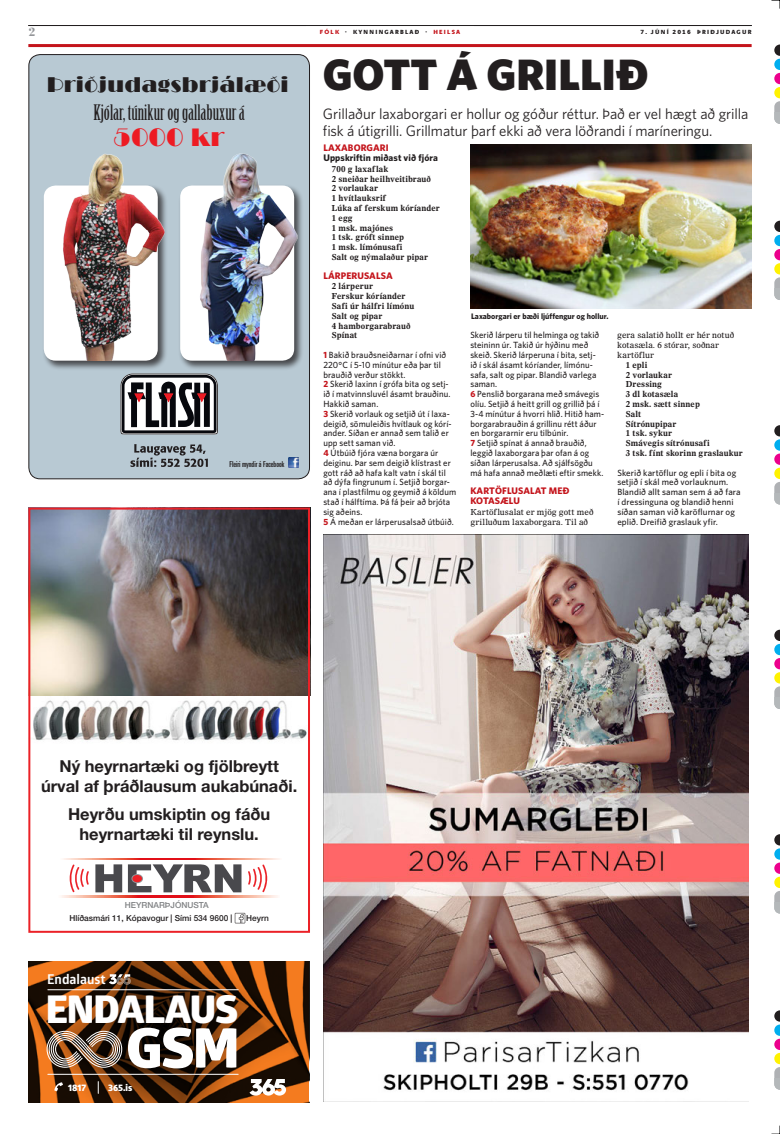
<style>
.page{position:relative;width:780px;height:1134px;background:#fff}
.page>*{position:absolute;margin:0;border:0;box-sizing:border-box;transform-origin:0 0}
.t1{font:800 54.9px "A3280+DBBOOM+Glober";color:#fff}
.t2{font:900 44px "Whitney HTF";color:#221e1f}
.t3{font:800 38.3px "A3280+DBBOOM+Glober";letter-spacing:-.025em;color:#fff}
.t4{font:26px "Broadway";letter-spacing:.02em;color:#ed1b23}
.t5{font:22px "Broadway";letter-spacing:.02em;color:#221e1f}
.t6{font:20.9px "Birch Std";color:#221e1f}
.t7{font:700 16.5px/19.8px "Helvetica Neue LT Std";color:#221e1f;text-align:center}
.t8{font:15px/17px "Whitney HTF";letter-spacing:-.005em;color:#221e1f}
.t9{font:700 13.5px "A327 F+GIKGEG+Glober";color:#fff}
.t10{font:800 12px "Berlingske Serif";color:#939598}
.t11{font:700 9.5px/9.8px "Whitney HTF";letter-spacing:.01em;color:#c4141b}
.t12{font:700 9.5px "Whitney HTF";letter-spacing:.01em;color:#221e1f}
.t13{font:800 9.3px "A3280+DBBOOM+Glober";color:#fff}
.t14{font:500 9px/9.8px "Whitney HTF";letter-spacing:.01em;color:#221e1f}
.t15{font:500 8.4px "Helvetica Neue LT Pro";color:#808284}
.t16{font:700 8.3px/9.8px "Olympian LT Std";letter-spacing:.01em;color:#221e1f}
.t17{font:8.3px/9.8px "Olympian LT Std";letter-spacing:.005em;color:#221e1f}
.t18{font:500 8.3px "Helvetica Neue LT Pro";color:#221e1f}
.t19{font:ultra-condensed 8.1px "Univers LT Std";color:#221e1f}
.t20{font:700 8px "Whitney HTF";color:#221e1f}
.t21{font:900 6px "Berlingske Sans";letter-spacing:.205em;color:#221e1f}
.t22{font:900 6px "Berlingske Sans";color:#c4141b}
.s1{color:#c4141b}
.s2{font-weight:700;color:#c4141b}
</style>
<div class="page">
<svg style="left:774px;top:45px;width:6px;height:68px"></svg>
<div style="left:774px;top:113px;width:6px;height:11px;background:#b4b8ba"></div>
<svg style="left:774px;top:1010px;width:6px;height:68px"></svg>
<div style="left:774px;top:1078px;width:6px;height:12px;background:#b4b8ba"></div>
<svg style="left:774px;top:834px;width:6px;height:68px"></svg>
<div style="left:774px;top:902px;width:6px;height:11px;background:#b4b8ba"></div>
<svg style="left:774px;top:630px;width:6px;height:68px"></svg>
<div style="left:774px;top:698px;width:6px;height:11px;background:#b4b8ba"></div>
<svg style="left:774px;top:425px;width:6px;height:68px"></svg>
<div style="left:774px;top:493px;width:6px;height:11px;background:#b4b8ba"></div>
<svg style="left:774px;top:221px;width:6px;height:68px"></svg>
<div style="left:774px;top:289px;width:6px;height:11px;background:#b4b8ba"></div>
<svg style="left:771px;top:0;width:9px;height:9px"></svg>
<svg style="left:771px;top:1125px;width:9px;height:9px"></svg>
<img style="left:470px;top:145px;width:281px;height:164px">
<img style="left:31px;top:511px;width:276px;height:230px">
<svg style="left:61px;top:896px;width:217px;height:1px"></svg>
<svg style="left:63px;top:858px;width:217px;height:2px"></svg>
<svg style="left:69px;top:864px;width:20px;height:29px"></svg>
<svg style="left:248px;top:864px;width:20px;height:29px"></svg>
<svg style="left:95px;top:864px;width:27px;height:28px"></svg>
<svg style="left:128px;top:864px;width:113px;height:28px"></svg>
<svg style="left:131px;top:874px;width:12px;height:9px"></svg>
<div style="left:132px;top:875px;width:10px;height:7px;background:#eb2127;border-radius:50%"></div>
<div style="left:28px;top:508px;width:282px;height:425px;border:2px solid #eb2127"></div>
<svg style="left:235px;top:913px;width:10px;height:10px"></svg>
<div style="left:29px;top:55px;width:280px;height:424px;background:#b8c9d3;border-radius:11px"></div>
<svg style="left:130px;top:444px;width:78px;height:23px"></svg>
<svg style="left:120px;top:374px;width:98px;height:61px;background:#7f7b7d"></svg>
<svg style="left:289px;top:457px;width:9px;height:10px"></svg>
<div style="left:178px;top:184px;width:126px;height:186px;background:#221e1f;opacity:.75"></div>
<img style="left:178px;top:153px;width:125px;height:208px">
<div style="left:42px;top:184px;width:125px;height:186px;background:#221e1f;opacity:.75"></div>
<img style="left:28px;top:146px;width:139px;height:215px">
<svg style="left:28px;top:961px;width:281px;height:142px;background:#572c0b"></svg>
<hr style="left:48px;top:989px;width:190px;height:1px;background:#fff">
<hr style="left:48px;top:1074px;width:190px;height:1px;background:#fff">
<svg style="left:109px;top:974px;width:22px;height:10px"></svg>
<svg style="left:47px;top:1031px;width:75px;height:37px;background:#816957"></svg>
<svg style="left:54px;top:1082px;width:9px;height:9px"></svg>
<svg style="left:98px;top:1081px;width:1px;height:12px"></svg>
<svg style="left:249px;top:1079px;width:37px;height:16px"></svg>
<img style="left:323px;top:534px;width:425px;height:567px">
<hr style="left:28px;top:44px;width:723px;height:3px;background:#c4141b">
<hr style="left:28px;top:25px;width:723px;height:1px;background:#221e1f">
<h3 class="t10" style="left:28px;top:23px;width:9px">2</h3>
<p class="t22" style="left:313px;top:27px;width:21px">FÓLK</p>
<p class="t21" style="left:320px;top:27px;width:50px"><span class="s1">FÓLK</span> ∙ ∙ KYNN</p>
<p class="t21" style="left:353px;top:27px;width:108px">KY NI NI NGARGARBLBLAÐAÐ∙ <span class="s1">X</span>∙ <span class="s1">XXXXXXXHEI LSA</span></p>
<p class="t21" style="left:640px;top:28px;width:112px">7. JÚNÍ 2016 ÞRIÐJUDAGUR</p>
<h3 class="t5" style="left:46px;top:72px;width:243px">Þriðjudagsbrjálæði</h3>
<h3 class="t6" style="left:93px;top:100px;width:153px">Kjólar, túnikur og gallabuxur á</h3>
<h3 class="t4" style="left:114px;top:122px;width:112px">5000 kr</h3>
<p class="t19" style="left:229px;top:459px;width:56px">Fleiri myndir á Facebook</p>
<h2 class="t2" style="left:323px;top:48px;width:327px">Gott á grillið</h2>
<h3 class="t8" style="left:323px;top:104px;width:427px">Grillaður laxaborgari er hollur og góður réttur. Það er vel hægt að grilla fisk á útigrilli. Grillmatur þarf ekki að vera löðrandi í maríneringu.</h3>
<p class="t11" style="left:323px;top:143px;width:67px">LAXABORGARI</p>
<p class="t12" style="left:323px;top:152px;width:116px">UPPSKRIFTIN MIÐAST VIÐ FJÓRA</p>
<p class="t16" style="left:332px;top:164px;width:110px">700 g laxaflak<br>2 sneiðar heilhveitibrauð<br>2 vorlaukar<br>1 hvítlauksrif<br>Lúka af ferskum kóríander<br>1 egg<br>1 msk. majónes<br>1 tsk. gróft sinnep<br>1 msk. límónusafi<br>Salt og nýmalaður pipar</p>
<p class="t11" style="left:323px;top:270px;width:71px">LÁRPERUSALSA</p>
<p class="t16" style="left:332px;top:281px;width:84px">2 lárperur<br>Ferskur kóríander<br>Safi úr hálfri límónu<br>Salt og pipar<br>4 hamborgarabrauð<br>Spínat</p>
<p class="t14" style="left:323px;top:350px;width:134px"><span class="s2">1</span> Bakið brauðsneiðarnar í ofni við<br>220°C í 5-10 mínútur eða þar til brauðið verður stökkt.<br><span class="s2">2</span> Skerið laxinn í grófa bita og setj&shy;ið í matvinnsluvél ásamt brauðinu.<br>Hakkið saman.<br><span class="s2">3</span> Skerið vorlauk og setjið út í laxa&shy;deigið, sömuleiðis hvítlauk og kórí&shy;ander. Síðan er annað sem talið er upp sett saman við.<br><span class="s2">4</span> Útbúið fjóra væna borgara úr deiginu. Þar sem deigið klístrast er gott ráð að hafa kalt vatn í skál til að dýfa fingrunum í. Setjið borgar&shy;ana í plastfilmu og geymið á köldum stað í hálftíma. Þá fá þeir að brjóta sig aðeins.<br><span class="s2">5</span> Á meðan er lárperusalsað útbúið.</p>
<p class="t20" style="left:471px;top:311px;width:139px">LAXABORGARI ER BÆÐI LJÚFFENGUR OG HOLLUR.</p>
<p class="t14" style="left:470px;top:330px;width:135px">Skerið lárperu til helminga og takið steininn úr. Takið úr hýðinu með skeið. Skerið lárperuna í bita, setj&shy;ið í skál ásamt kóríander, límónu&shy;safa, salt og pipar. Blandið varlega saman.<br><span class="s2">6</span> Penslið borgarana með smávegis olíu. Setjið á heitt grill og grillið þá í<br>3-4 mínútur á hvorri hlið. Hitið ham&shy;borgarabrauðin á grillinu rétt áður en borgararnir eru tilbúnir.<br><span class="s2">7</span> Setjið spínat á annað brauðið, leggið laxaborgara þar ofan á og síðan lárperusalsa. Að sjálfsögðu má hafa annað meðlæti eftir smekk.</p>
<p class="t11" style="left:470px;top:486px;width:101px">KARTÖFLU SALAT MEÐ<br>KOTASÆLU</p>
<p class="t17" style="left:470px;top:507px;width:125px">Kartöflusalat er mjög gott með grilluðum laxaborgara. Til að</p>
<p class="t17" style="left:617px;top:330px;width:118px">gera salatið hollt er hér notuð kotasæla. 6 stórar, soðnar kartöflur</p>
<p class="t16" style="left:625px;top:360px;width:119px">1 epli<br>2 vorlaukar<br>Dressing<br>3 dl kotasæla<br>2 msk. sætt sinnep<br>Salt<br>Sítrónupipar<br>1 tsk. sykur<br>Smávegis sítrónusafi<br>3 tsk. fínt skorinn graslaukur</p>
<p class="t14" style="left:617px;top:467px;width:125px">Skerið kartöflur og epli í bita og setjið í skál með vorlauknum.<br>Blandið allt saman sem á að fara í dressinguna og blandið henni síðan saman við karöflurnar og eplið. Dreifið graslauk yfir.</p>
<h3 class="t7" style="left:41px;top:756px;width:258px">Ný heyrnartæki og fjölbreytt úrval af þráðlausum aukabúnaði.</h3>
<h3 class="t7" style="left:68px;top:804px;width:204px">Heyrðu umskiptin og fáðu heyrnartæki til reynslu.</h3>
<p class="t15" style="left:125px;top:900px;width:85px">HEYRNARÞJÓNUSTA</p>
<p class="t18" style="left:69px;top:913px;width:165px">Hlíðasmári 11, Kópavogur | Sími 534 9600 |</p>
<p class="t18" style="left:246px;top:913px;width:24px">Heyrn</p>
<h3 class="t9" style="left:47px;top:970px;width:60px">Endalaust</h3>
<h3 class="t3" style="left:46px;top:980px;width:194px">ENDALAUS</h3>
<h1 class="t1" style="left:126px;top:1007px;width:115px">GSM</h1>
<p class="t13" style="left:68px;top:1080px;width:20px">1817</p>
<p class="t13" style="left:108px;top:1080px;width:26px">365.is</p>
</div>
